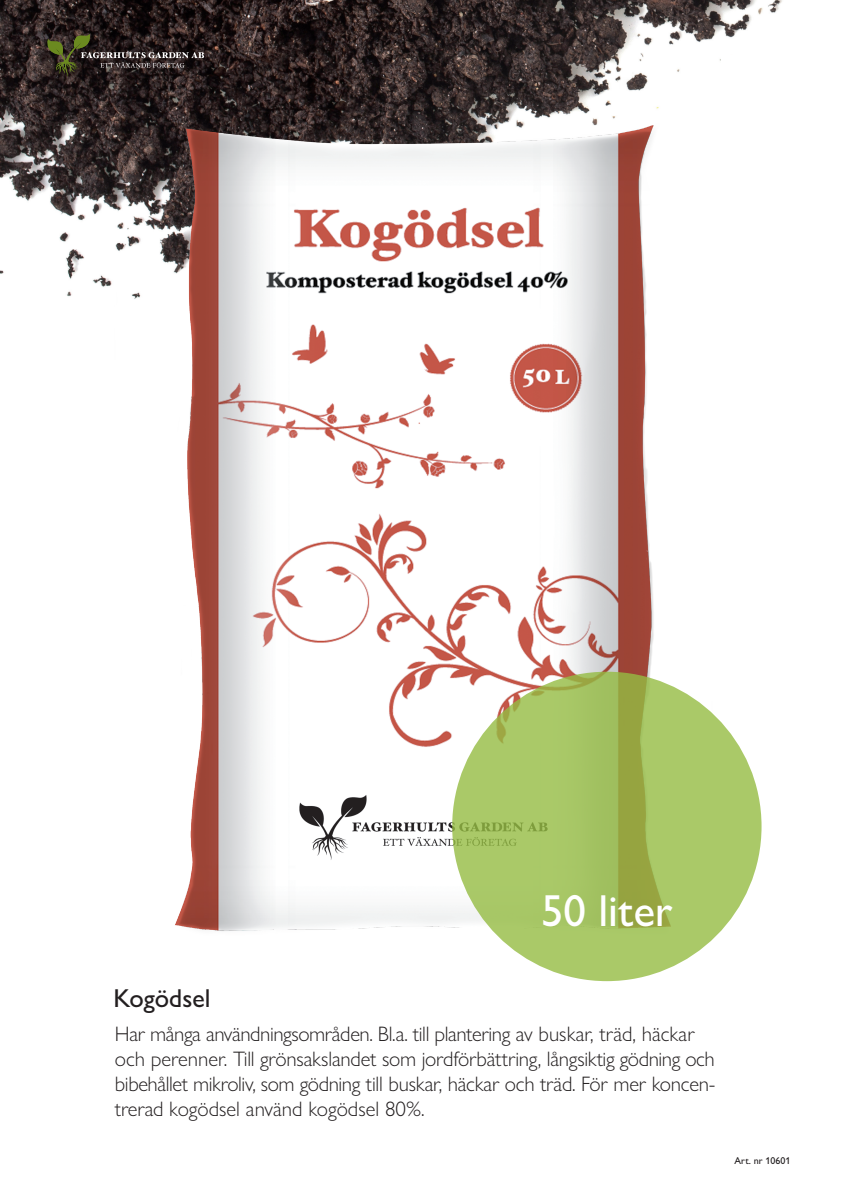
<style>
.page{position:relative;width:842px;height:1191px;background:#fff}
.page>*{position:absolute;margin:0;border:0;box-sizing:border-box;transform-origin:0 0}
.t1{font:500 45px "Gill Sans Nova";color:#fff}
.t2{font:500 26px "Gill Sans Nova";color:#231f20}
.t3{font:300 21px/25px "Gill Sans Nova";letter-spacing:-.01em;color:#231f20}
.t4{font:500 10px "Gill Sans Nova";color:#231f20}
</style>
<div class="page">
<img style="left:1px;top:0;width:781px;height:297px">
<svg style="left:48px;top:34px;width:156px;height:43px;background:#39332b"></svg>
<img style="left:113px;top:71px;width:605px;height:896px">
<svg style="left:452px;top:671px;width:309px;height:310px;background:#a6c362"></svg>
<h1 class="t1" style="left:541px;top:883px;width:133px">50 liter</h1>
<p class="t2" style="left:113px;top:982px;width:99px">Kogödsel</p>
<p class="t3" style="left:115px;top:1021px;width:602px">Har många användningsområden. Bl.a. till plantering av buskar, träd, häckar och perenner. Till grönsakslandet som jordförbättring, långsiktig gödning och bibehållet mikroliv, som gödning till buskar, häckar och träd. För mer koncen&shy;trerad kogödsel använd kogödsel 80%.</p>
<p class="t4" style="left:734px;top:1154px;width:58px">Art. nr 10601</p>
</div>
